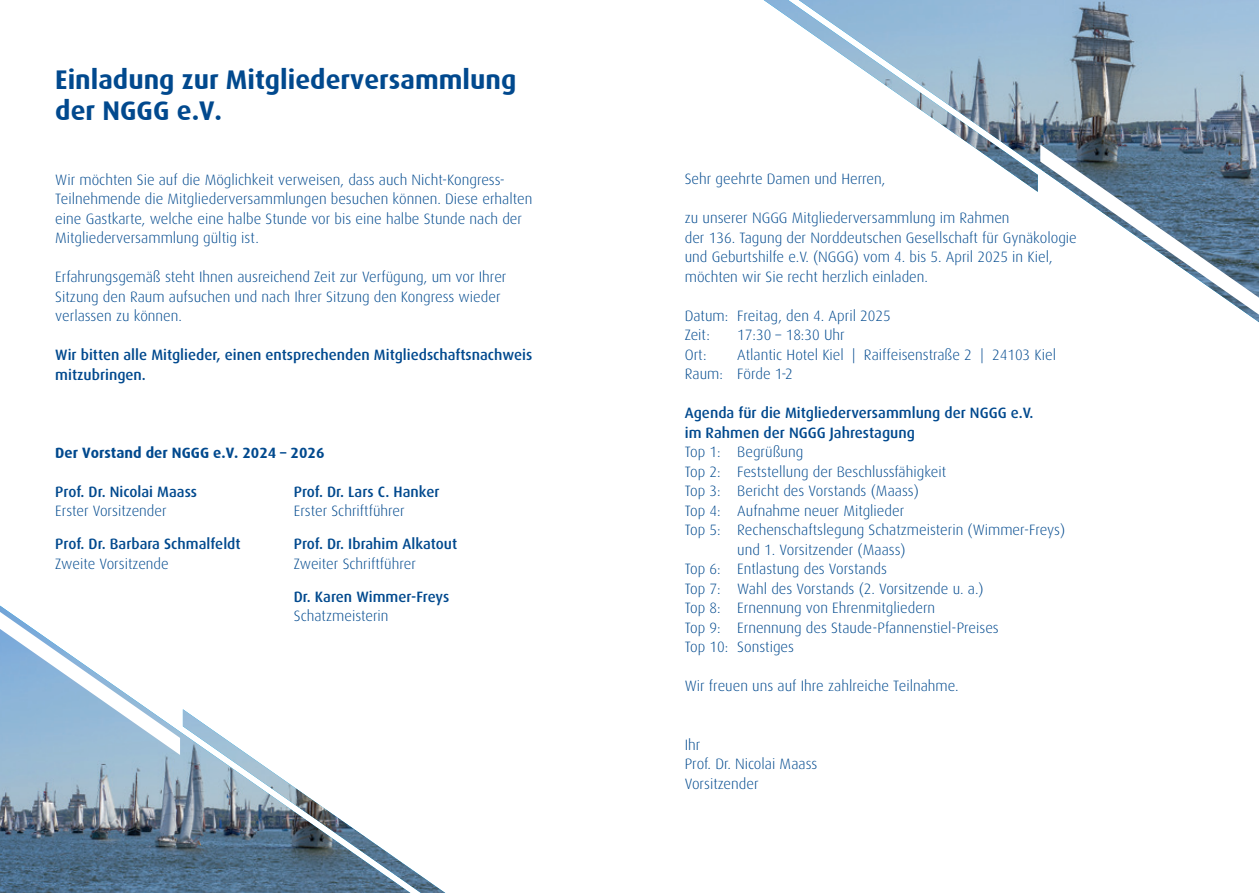
<style>
.page{position:relative;width:1259px;height:893px;background:#fff}
.page>*{position:absolute;margin:0;border:0;box-sizing:border-box;transform-origin:0 0}
.t1{font:700 27px/31.5px "Dax";color:#01498e}
.t2{font:300 15px/19.5px "Dax";color:#01498e}
.t3{font:500 15px/19.5px "Dax";color:#01498e}
.t4{font:700 15px "Dax";color:#01498e}
</style>
<div class="page">
<img style="left:1037px;top:0;width:222px;height:192px">
<svg style="left:1040px;top:145px;width:219px;height:177px"></svg>
<img style="left:764px;top:0;width:273px;height:192px">
<img style="left:0;top:709px;width:183px;height:184px">
<img style="left:183px;top:709px;width:263px;height:184px">
<svg style="left:0;top:605px;width:180px;height:150px"></svg>
<h1 class="t1" style="left:55px;top:64px;width:462px">Einladung zur Mitgliederversammlung der NGGG e.V.</h1>
<p class="t2" style="left:55px;top:170px;width:478px">Wir möchten Sie auf die Möglichkeit verweisen, dass auch Nicht-Kongress-Teilnehmende die Mitgliederversammlungen besuchen können. Diese erhalten eine Gastkarte, welche eine halbe Stunde vor bis eine halbe Stunde nach der Mitgliederversammlung gültig ist.</p>
<p class="t2" style="left:55px;top:267px;width:453px">Erfahrungsgemäß steht Ihnen ausreichend Zeit zur Verfügung, um vor Ihrer<br>Sitzung den Raum aufsuchen und nach Ihrer Sitzung den Kongress wieder verlassen zu können.</p>
<p class="t3" style="left:55px;top:345px;width:478px">Wir bitten alle Mitglieder, einen entsprechenden Mitgliedschaftsnachweis mitzubringen.</p>
<p class="t4" style="left:55px;top:444px;width:271px">Der Vorstand der NGGG e.V. 2024 – 2026</p>
<p class="t3" style="left:55px;top:482px;width:143px">Prof. Dr. Nicolai Maass</p>
<p class="t3" style="left:294px;top:482px;width:147px">Prof. Dr. Lars C. Hanker</p>
<p class="t2" style="left:55px;top:501px;width:113px">Erster Vorsitzender</p>
<p class="t2" style="left:294px;top:501px;width:112px">Erster Schriftführer</p>
<p class="t3" style="left:55px;top:534px;width:187px">Prof. Dr. Barbara Schmalfeldt</p>
<p class="t3" style="left:294px;top:534px;width:165px">Prof. Dr. Ibrahim Alkatout</p>
<p class="t2" style="left:55px;top:554px;width:115px">Zweite Vorsitzende</p>
<p class="t2" style="left:294px;top:554px;width:124px">Zweiter Schriftführer</p>
<p class="t3" style="left:294px;top:587px;width:157px">Dr. Karen Wimmer-Freys</p>
<p class="t2" style="left:294px;top:606px;width:96px">Schatzmeisterin</p>
<p class="t2" style="left:685px;top:169px;width:202px">Sehr geehrte Damen und Herren,</p>
<p class="t2" style="left:685px;top:208px;width:393px">zu unserer NGGG Mitgliederversammlung im Rahmen<br>der 136. Tagung der Norddeutschen Gesellschaft für Gynäkologie und Geburtshilfe e.V. (NGGG) vom 4. bis 5. April 2025 in Kiel, möchten wir Sie recht herzlich einladen.</p>
<p class="t2" style="left:685px;top:306px;width:207px">Datum: Freitag, den 4. April 2025<br>Zeit:</p>
<p class="t2" style="left:737px;top:325px;width:109px">17:30 – 18:30 Uhr</p>
<p class="t2" style="left:685px;top:345px;width:373px;text-indent:52px">Atlantic Hotel Kiel | Raiffeisenstraße 2 | 24103 Kiel<br>Raum: Förde 1-2</p>
<p class="t3" style="left:685px;top:403px;width:350px">Agenda für die Mitgliederversammlung der NGGG e.V. im Rahmen der NGGG Jahrestagung</p>
<p class="t2" style="left:685px;top:442px;width:120px">Top 1: Begrüßung</p>
<p class="t2" style="left:685px;top:462px;width:263px">Top 2: Feststellung der Beschlussfähigkeit</p>
<p class="t2" style="left:685px;top:481px;width:235px">Top 3: Bericht des Vorstands (Maass)</p>
<p class="t2" style="left:685px;top:501px;width:221px">Top 4: Aufnahme neuer Mitglieder</p>
<p class="t2" style="left:685px;top:520px;width:382px">Top 5: Rechenschaftslegung Schatzmeisterin (Wimmer-Freys)</p>
<p class="t2" style="left:737px;top:540px;width:170px">und 1. Vorsitzender (Maass)</p>
<p class="t2" style="left:685px;top:559px;width:204px">Top 6: Entlastung des Vorstands</p>
<p class="t2" style="left:685px;top:579px;width:300px">Top 7: Wahl des Vorstands (2. Vorsitzende u. a.)</p>
<p class="t2" style="left:685px;top:598px;width:252px">Top 8: Ernennung von Ehrenmitgliedern</p>
<p class="t2" style="left:685px;top:618px;width:315px">Top 9: Ernennung des Staude-Pfannenstiel-Preises</p>
<p class="t2" style="left:685px;top:637px;width:111px">Top 10: Sonstiges</p>
<p class="t2" style="left:685px;top:676px;width:275px">Wir freuen uns auf Ihre zahlreiche Teilnahme.</p>
<p class="t2" style="left:685px;top:345px;width:23px">Ort:</p>
<p class="t2" style="left:685px;top:735px;width:134px">Ihr<br>Prof. Dr. Nicolai Maass<br>Vorsitzender</p>
</div>
